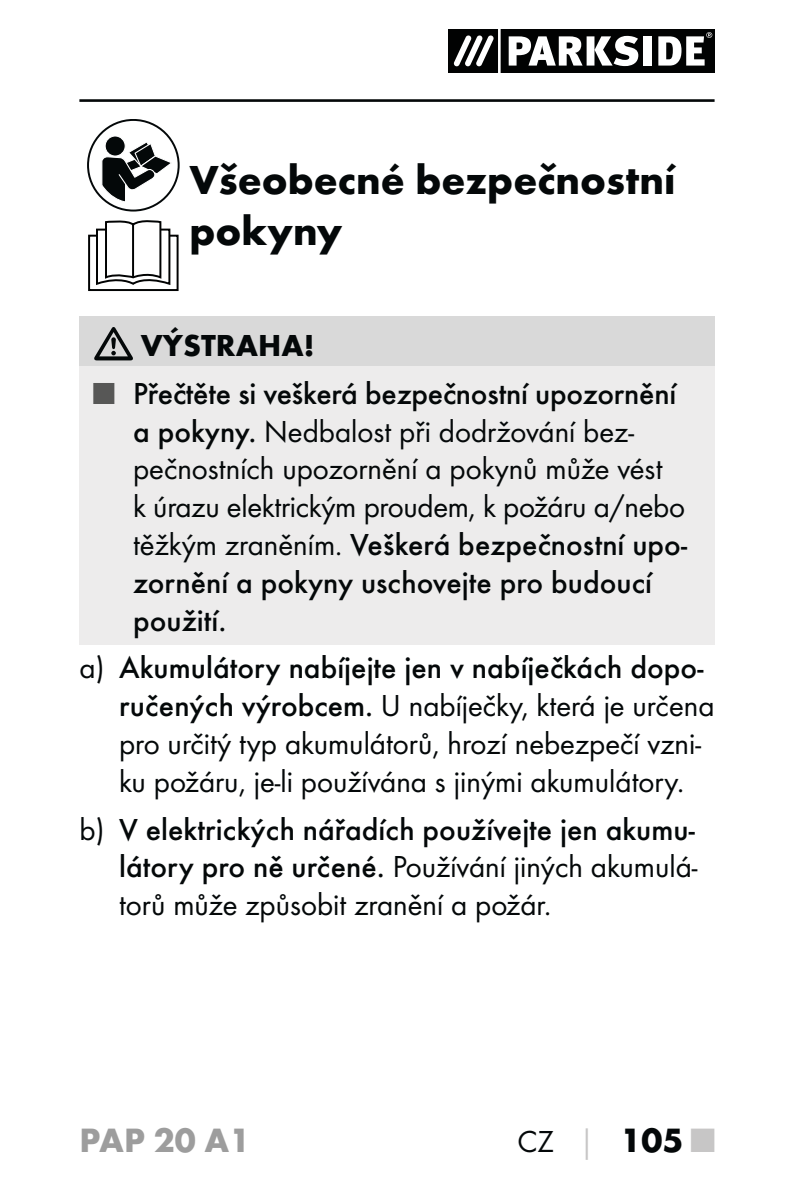
<style>
.page{position:relative;width:794px;height:1191px;background:#fff}
.page>*{position:absolute;margin:0;border:0;box-sizing:border-box;transform-origin:0 0}
.t1{font:700 42px/50.4px "Futura";color:#040809}
.t2{font:700 35px "Futura";color:#9d9d9d}
.t3{font:700 35px "Futura";color:#040809}
.t4{font:31.5px/37.8px "Futura Boo";color:#040809}
.t5{font:500 31.5px/37.8px "Futura";color:#040809}
.t6{font:700 31.5px "Futura";color:#040809}
.s1{font-family:"Futura Boo";font-weight:400;color:#575756}
.s2{font-family:"Futura";font-weight:500}
.s3{font-family:"Futura Boo";font-weight:400}
.s4{font-family:"Futura Boo";font-weight:400;font-size:31.5px}
.s5{font-size:31.5px;color:#c7c6c6}
.s6{color:#c7c6c6}
</style>
<div class="page">
<hr style="left:79px;top:99px;width:635px;height:3px;background:#040809">
<svg style="left:448px;top:30px;width:266px;height:43px"></svg>
<hr style="left:498px;top:30px;width:2px;height:43px;background:#fff">
<div style="left:88px;top:235px;width:91px;height:56px;border:2px solid #010202"></div>
<svg style="left:95px;top:220px;width:77px;height:65px"></svg>
<hr style="left:132px;top:225px;width:2px;height:52px;background:#010202">
<div style="left:87px;top:119px;width:93px;height:92px;border:2px solid #040809;border-radius:50%"></div>
<svg style="left:101px;top:135px;width:71px;height:67px"></svg>
<div style="left:79px;top:316px;width:635px;height:50px;background:#d9d9d9"></div>
<div style="left:79px;top:366px;width:635px;height:278px;background:#edecec"></div>
<svg style="left:94px;top:327px;width:39px;height:33px"></svg>
<h1 class="t1" style="left:189px;top:159px;width:487px">Všeobecné bezpečnostní pokyny</h1>
<p class="t6" style="left:141px;top:333px;width:175px">VÝSTRAHA!</p>
<p class="t5" style="left:93px;top:376px;width:584px"><span class="s1">■</span> Přečtěte si veškerá bezpečnostní upozornění</p>
<p class="t4" style="left:133px;top:414px;width:553px"><span class="s2">a pokyny.</span> Nedbalost při dodržování bez&shy;pečnostních upozornění a pokynů může vést<br>k úrazu elektrickým proudem, k požáru a/nebo</p>
<p class="t5" style="left:133px;top:527px;width:555px"><span class="s3">těžkým zraněním.</span> Veškerá bezpečnostní upo&shy;zornění a pokyny uschovejte pro budoucí použití.</p>
<p class="t5" style="left:79px;top:651px;width:625px"><span class="s3">a)</span> Akumulátory nabíjejte jen v nabíječkách dopo-</p>
<p class="t4" style="left:119px;top:688px;width:597px"><span class="s2">ručených výrobcem.</span> U nabíječky, která je určena pro určitý typ akumulátorů, hrozí nebezpečí vzni&shy;ku požáru, je-li používána s jinými akumulátory.</p>
<p class="t5" style="left:79px;top:812px;width:617px"><span class="s3">b)</span> V elektrických nářadích používejte jen akumu-</p>
<p class="t4" style="left:119px;top:849px;width:580px"><span class="s2">látory pro ně určené.</span> Používání jiných akumulá&shy;torů může způsobit zranění a požár.</p>
<p class="t2" style="left:79px;top:1126px;width:172px">PAP 20 A1</p>
<p class="t3" style="left:517px;top:1126px;width:198px"><span class="s4">CZ</span> <span class="s5">│</span> 105 <span class="s6">■</span></p>
</div>
